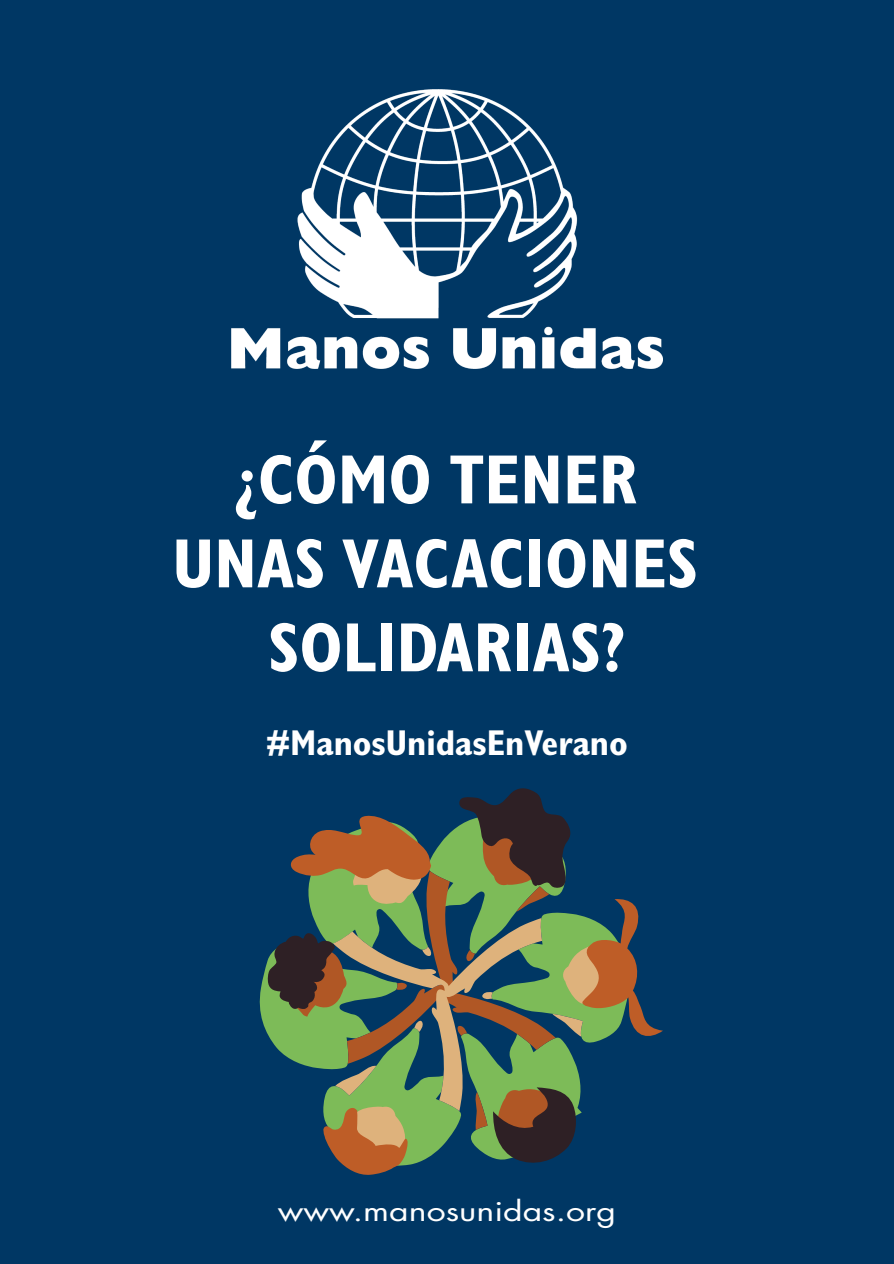
<style>
.page{position:relative;width:894px;height:1264px;background:#fff}
.page>*{position:absolute;margin:0;border:0;box-sizing:border-box;transform-origin:0 0}
.t1{font:700 condensed 69.9px/83.8px "Gill Sans Std";color:#fff;text-align:center}
.t2{font:700 condensed 36px "Gill Sans Std";color:#fff}
.t3{font:27px "Futura Std";color:#fff;scale:1.25 1}
</style>
<div class="page">
<div style="left:0;top:0;width:893px;height:1263px;background:#003764"></div>
<img style="left:231px;top:89px;width:431px;height:280px">
<svg style="left:259px;top:788px;width:403px;height:386px"></svg>
<p class="t1" style="left:172px;top:437px;width:527px">¿CÓMO TENER<br>UNAS VACACIONES<br>SOLIDARIAS?</p>
<p class="t2" style="left:266px;top:721px;width:363px">#ManosUnidasEnVerano</p>
<p class="t3" style="left:278px;top:1193px;width:272px">www.manosunidas.org</p>
</div>
